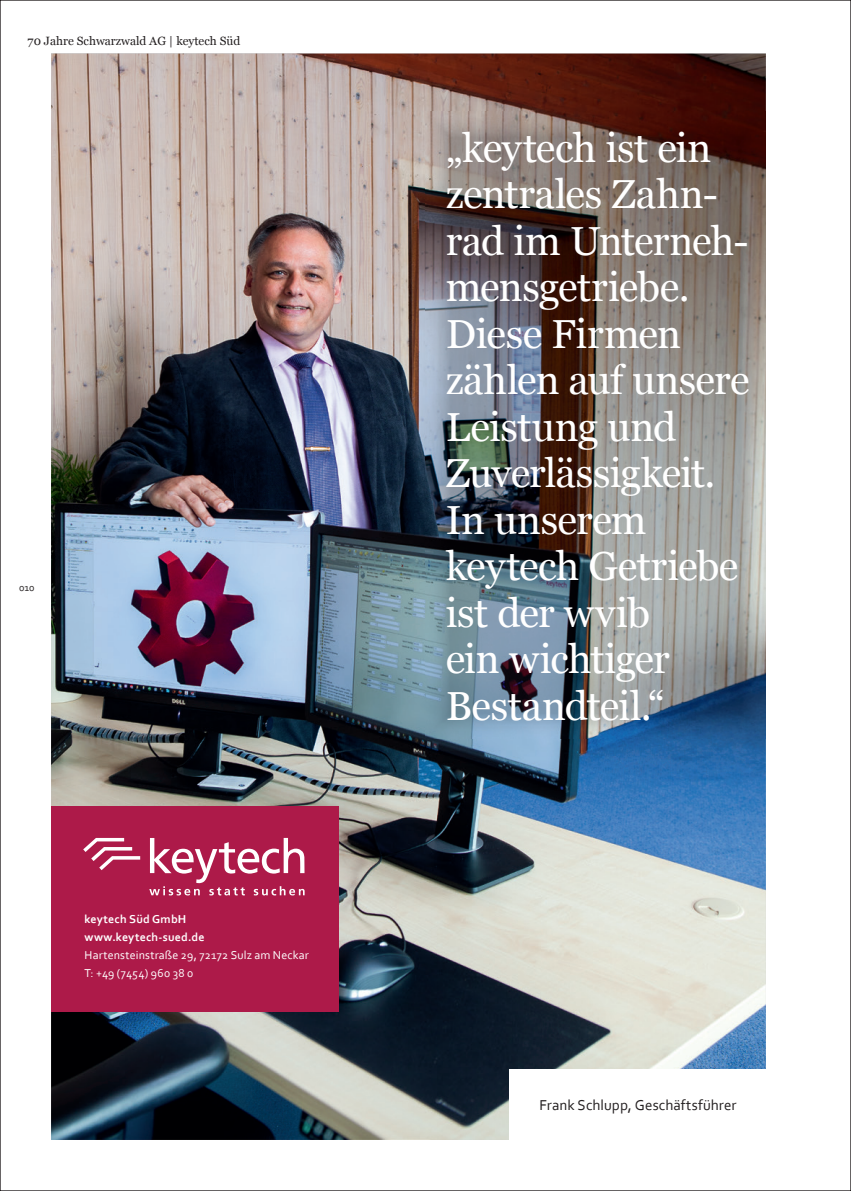
<style>
.page{position:relative;width:851px;height:1191px;background:#fff}
.page>*{position:absolute;margin:0;border:0;box-sizing:border-box;transform-origin:0 0}
.t1{font:40.5px/46.5px "Georgia";letter-spacing:-.015em;color:#fff}
.t2{font:15px "Corbel";letter-spacing:.005em;color:#231f20}
.t3{font:12px/18px "Corbel";letter-spacing:.01em;color:#fff}
.t4{font:700 12px/18px "Corbel";letter-spacing:.015em;color:#fff}
.t5{font:12px "Georgia";color:#231f20}
.t6{font:10.5px "Corbel";color:#231f20}
</style>
<div class="page">
<img style="left:51px;top:54px;width:714px;height:1086px">
<img style="left:425px;top:112px;width:340px;height:626px">
<div style="left:51px;top:806px;width:287px;height:205px;background:#ad1a49"></div>
<svg style="left:83px;top:838px;width:57px;height:32px"></svg>
<svg style="left:149px;top:838px;width:155px;height:57px"></svg>
<div style="left:509px;top:1069px;width:256px;height:71px;background:#fff"></div>
<p class="t5" style="left:28px;top:32px;width:214px">70 Jahre Schwarzwald AG | keytech Süd</p>
<p class="t6" style="left:19px;top:580px;width:17px">010</p>
<p class="t4" style="left:84px;top:909px;width:122px">keytech Süd GmbH www.keytech-sued.de</p>
<p class="t3" style="left:84px;top:945px;width:226px">Hartensteinstraße 29, 72172 Sulz am Neckar<br>T: +49 (7454) 960 38 0</p>
<p class="t1" style="left:445px;top:123px;width:305px">„keytech ist ein zentrales Zahn&shy;rad im Unterneh&shy;mensgetriebe.<br>Diese Firmen zählen auf unsere<br>Leistung und<br>Zuverlässigkeit.<br>In unserem keytech Getriebe ist der wvib<br>ein wichtiger<br>Bestandteil.“</p>
<p class="t2" style="left:539px;top:1095px;width:199px">Frank Schlupp, Geschäftsführer</p>
</div>
